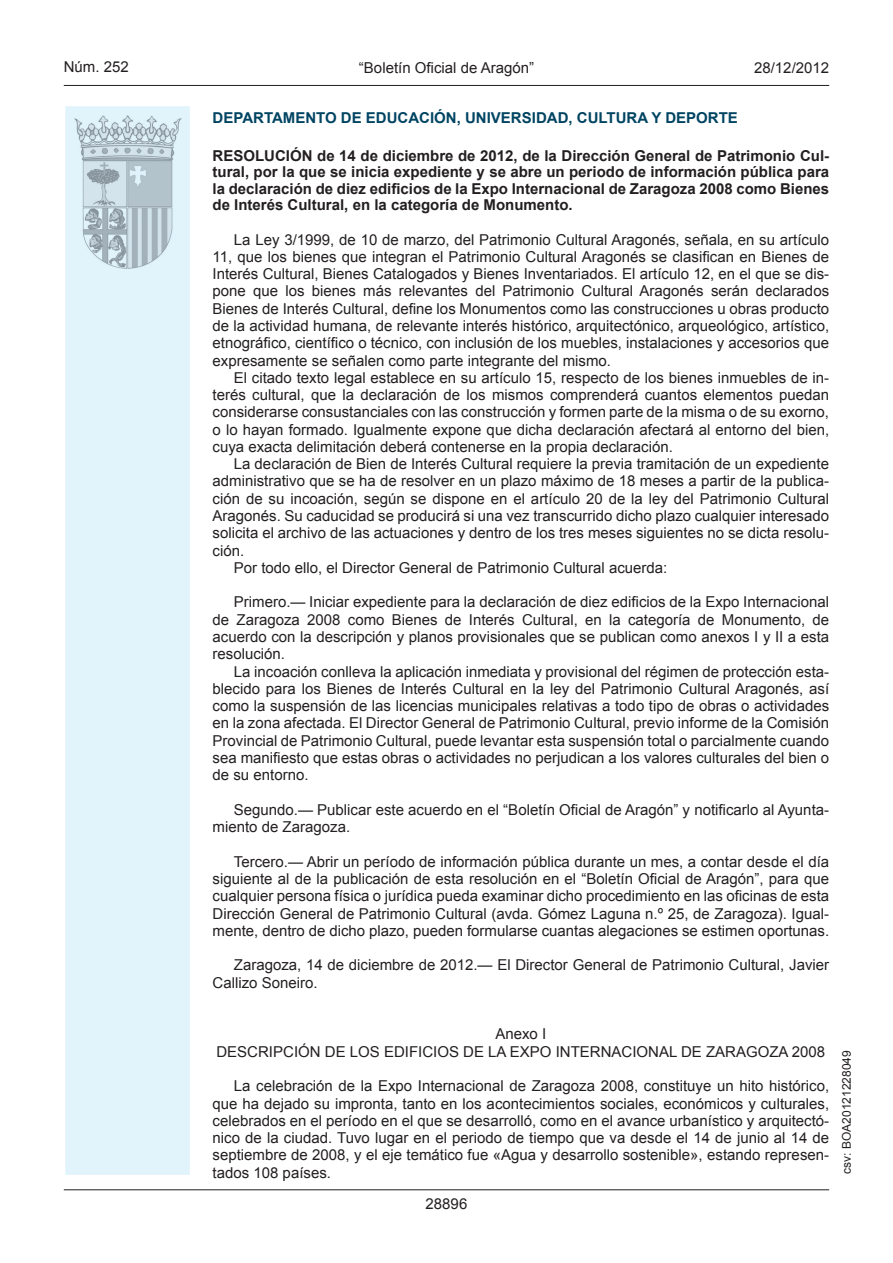
<style>
.page{position:relative;width:893px;height:1263px;background:#fff}
.page>*{position:absolute;margin:0;border:0;box-sizing:border-box;transform-origin:0 0}
.t1{font:15px/17.2px "Arial";color:#231f20;text-align:justify}
.t2{font:700 15px/16.5px "Arial";color:#231f20;text-align:justify}
.t3{font:700 15px "Arial";color:#004462}
.t4{font:12px "Arial";color:#231f20}
</style>
<div class="page">
<hr style="left:64px;top:85px;width:765px;height:1px;background:#231f20">
<div style="left:65px;top:105px;width:126px;height:1070px;background:#e1f4fc"></div>
<div style="left:64px;top:105px;width:127px;height:1071px;border:2px solid #fff"></div>
<img style="left:75px;top:115px;width:106px;height:153px">
<hr style="left:64px;top:1189px;width:765px;height:1px;background:#231f20">
<p class="t1" style="left:64px;top:59px;width:67px">Núm. 252</p>
<p class="t1" style="left:359px;top:59px;width:177px">“Boletín Oficial de Aragón”</p>
<p class="t1" style="left:754px;top:59px;width:77px">28/12/2012</p>
<p class="t3" style="left:213px;top:108px;width:527px">DEPARTAMENTO DE EDUCACIÓN, UNIVERSIDAD, CULTURA Y DEPORTE</p>
<p class="t2" style="left:213px;top:148px;width:618px">RESOLUCIÓN de 14 de diciembre de 2012, de la Dirección General de Patrimonio Cul&shy;tural, por la que se inicia expediente y se abre un periodo de información pública para la declaración de diez edificios de la Expo Internacional de Zaragoza 2008 como Bienes de Interés Cultural, en la categoría de Monumento.</p>
<p class="t1" style="left:213px;top:231px;width:618px;text-indent:21px">La Ley 3/1999, de 10 de marzo, del Patrimonio Cultural Aragonés, señala, en su artículo 11, que los bienes que integran el Patrimonio Cultural Aragonés se clasifican en Bienes de Interés Cultural, Bienes Catalogados y Bienes Inventariados. El artículo 12, en el que se dis&shy;pone que los bienes más relevantes del Patrimonio Cultural Aragonés serán declarados Bienes de Interés Cultural, define los Monumentos como las construcciones u obras producto de la actividad humana, de relevante interés histórico, arquitectónico, arqueológico, artístico, etnográfico, científico o técnico, con inclusión de los muebles, instalaciones y accesorios que expresamente se señalen como parte integrante del mismo.</p>
<p class="t1" style="left:213px;top:369px;width:618px;text-indent:21px">El citado texto legal establece en su artículo 15, respecto de los bienes inmuebles de in&shy;terés cultural, que la declaración de los mismos comprenderá cuantos elementos puedan considerarse consustanciales con las construcción y formen parte de la misma o de su exorno, o lo hayan formado. Igualmente expone que dicha declaración afectará al entorno del bien, cuya exacta delimitación deberá contenerse en la propia declaración.</p>
<p class="t1" style="left:234px;top:455px;width:597px">La declaración de Bien de Interés Cultural requiere la previa tramitación de un expediente</p>
<p class="t1" style="left:213px;top:473px;width:618px">administrativo que se ha de resolver en un plazo máximo de 18 meses a partir de la publica-</p>
<p class="t1" style="left:213px;top:490px;width:618px">ción de su incoación, según se dispone en el artículo 20 de la ley del Patrimonio Cultural</p>
<p class="t1" style="left:213px;top:507px;width:618px">Aragonés. Su caducidad se producirá si una vez transcurrido dicho plazo cualquier interesado</p>
<p class="t1" style="left:213px;top:525px;width:618px">solicita el archivo de las actuaciones y dentro de los tres meses siguientes no se dicta resolu-</p>
<p class="t1" style="left:213px;top:542px;width:33px">ción.</p>
<p class="t1" style="left:234px;top:559px;width:435px">Por todo ello, el Director General de Patrimonio Cultural acuerda:</p>
<p class="t1" style="left:213px;top:594px;width:618px;text-indent:21px">Primero.— Iniciar expediente para la declaración de diez edificios de la Expo Internacional de Zaragoza 2008 como Bienes de Interés Cultural, en la categoría de Monumento, de acuerdo con la descripción y planos provisionales que se publican como anexos I y II a esta resolución.</p>
<p class="t1" style="left:213px;top:663px;width:618px;text-indent:21px">La incoación conlleva la aplicación inmediata y provisional del régimen de protección esta&shy;blecido para los Bienes de Interés Cultural en la ley del Patrimonio Cultural Aragonés, así como la suspensión de las licencias municipales relativas a todo tipo de obras o actividades en la zona afectada. El Director General de Patrimonio Cultural, previo informe de la Comisión Provincial de Patrimonio Cultural, puede levantar esta suspensión total o parcialmente cuando sea manifiesto que estas obras o actividades no perjudican a los valores culturales del bien o de su entorno.</p>
<p class="t1" style="left:213px;top:801px;width:618px;text-indent:21px">Segundo.— Publicar este acuerdo en el “Boletín Oficial de Aragón” y notificarlo al Ayunta&shy;miento de Zaragoza.</p>
<p class="t1" style="left:213px;top:853px;width:618px;text-indent:21px">Tercero.— Abrir un período de información pública durante un mes, a contar desde el día siguiente al de la publicación de esta resolución en el “Boletín Oficial de Aragón”, para que cualquier persona física o jurídica pueda examinar dicho procedimiento en las oficinas de esta Dirección General de Patrimonio Cultural (avda. Gómez Laguna n.º 25, de Zaragoza). Igual&shy;mente, dentro de dicho plazo, pueden formularse cuantas alegaciones se estimen oportunas.</p>
<p class="t1" style="left:213px;top:957px;width:618px;text-indent:21px">Zaragoza, 14 de diciembre de 2012.— El Director General de Patrimonio Cultural, Javier<br>Callizo Soneiro.</p>
<p class="t1" style="left:216px;top:1026px;width:610px;text-align:center">Anexo I<br>DESCRIPCIÓN DE LOS EDIFICIOS DE LA EXPO INTERNACIONAL DE ZARAGOZA 2008</p>
<p class="t1" style="left:213px;top:1077px;width:618px;text-indent:21px">La celebración de la Expo Internacional de Zaragoza 2008, constituye un hito histórico, que ha dejado su impronta, tanto en los acontecimientos sociales, económicos y culturales, celebrados en el período en el que se desarrolló, como en el avance urbanístico y arquitectó&shy;nico de la ciudad. Tuvo lugar en el periodo de tiempo que va desde el 14 de junio al 14 de septiembre de 2008, y el eje temático fue «Agua y desarrollo sostenible», estando represen&shy;tados 108 países.</p>
<p class="t1" style="left:426px;top:1195px;width:43px">28896</p>
<p class="t4" style="left:839px;top:1174px;width:125px;rotate:-90deg">csv: BOA20121228049</p>
</div>
